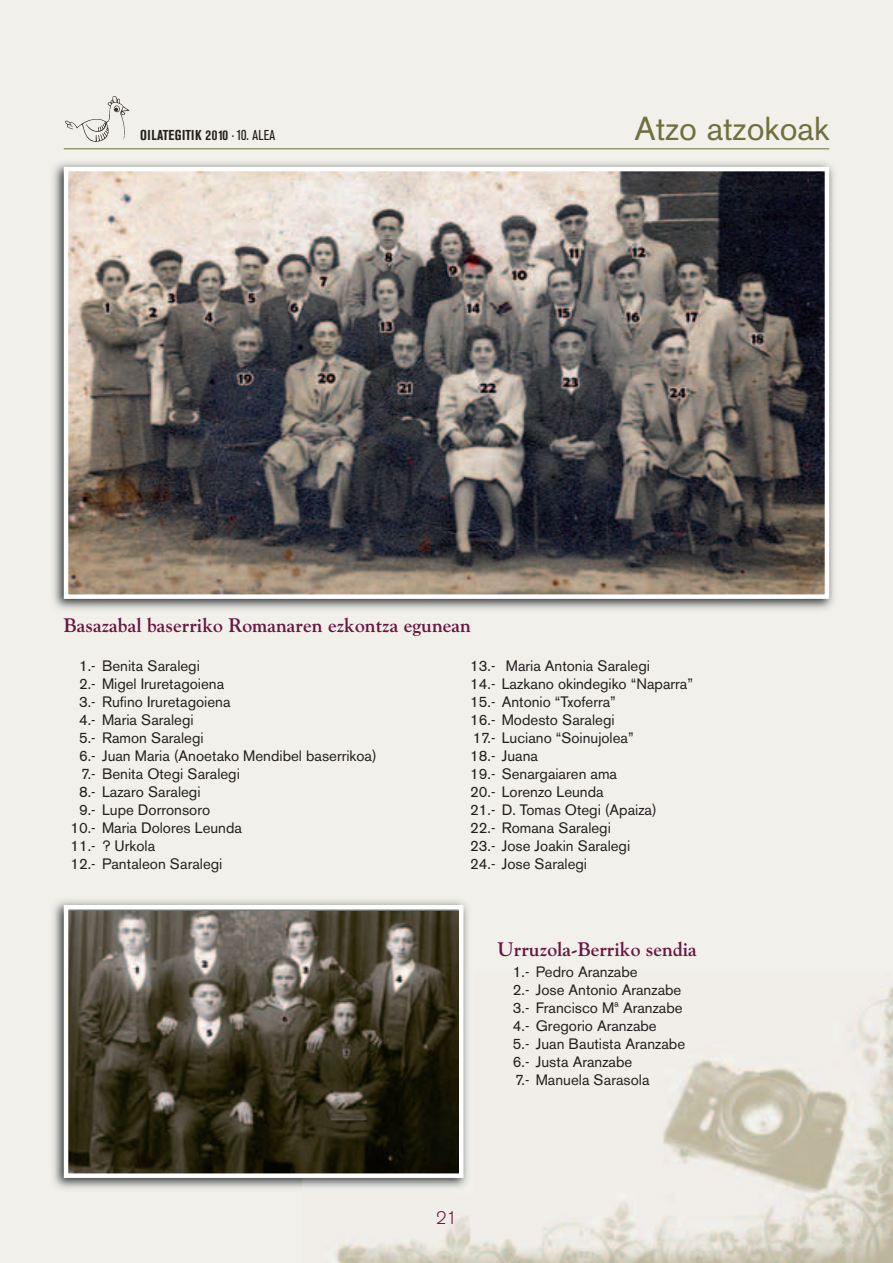
<style>
.page{position:relative;width:893px;height:1263px;background:#f2f0ea}
.page>*{position:absolute;margin:0;border:0;box-sizing:border-box;transform-origin:0 0}
.t1{font:33px "Akzidenz Grotesk BE";color:#70703e}
.t2{font:700 19.5px "Goudy";color:#691643}
.t3{font:300 18px "Akzidenz Grotesk BE";color:#691643}
.t4{font:15px/18px "Akzidenz Grotesk BE";color:#231f20}
.t5{font:700 condensed 14.25px "Akzidenz Grotesk BE";letter-spacing:.035em;color:#231f20}
.s1{font-weight:400}
</style>
<div class="page">
<img style="left:335px;top:1193px;width:558px;height:70px">
<img style="left:662px;top:986px;width:231px;height:207px">
<hr style="left:64px;top:148px;width:765px;height:1px;background:#70703e">
<img style="left:66px;top:97px;width:64px;height:45px">
<img style="left:53px;top:162px;width:781px;height:448px">
<img style="left:69px;top:172px;width:755px;height:422px">
<div style="left:64px;top:167px;width:765px;height:432px;border:4px solid #fff"></div>
<img style="left:53px;top:900px;width:415px;height:289px">
<img style="left:69px;top:911px;width:389px;height:262px">
<div style="left:64px;top:905px;width:399px;height:273px;border:4px solid #fff"></div>
<p class="t5" style="left:140px;top:130px;width:136px">OILATEGITIK 2010 <span class="s1">· 10. ALEA</span></p>
<h1 class="t1" style="left:634px;top:117px;width:196px">Atzo atzokoak</h1>
<h2 class="t2" style="left:64px;top:617px;width:409px">Basazabal baserriko Romanaren ezkontza egunean</h2>
<p class="t4" style="left:79px;top:658px;width:122px">1.- Benita Saralegi</p>
<p class="t4" style="left:79px;top:676px;width:147px">2.- Migel Iruretagoiena</p>
<p class="t4" style="left:79px;top:694px;width:153px">3.- Rufino Iruretagoiena</p>
<p class="t4" style="left:79px;top:712px;width:116px">4.- Maria Saralegi</p>
<p class="t4" style="left:79px;top:730px;width:126px">5.- Ramon Saralegi</p>
<p class="t4" style="left:79px;top:748px;width:299px">6.- Juan Maria (Anoetako Mendibel baserrikoa)</p>
<p class="t4" style="left:81px;top:766px;width:160px">7.- Benita Otegi Saralegi</p>
<p class="t4" style="left:79px;top:784px;width:123px">8.- Lazaro Saralegi</p>
<p class="t4" style="left:79px;top:802px;width:133px">9.- Lupe Dorronsoro</p>
<p class="t4" style="left:70px;top:820px;width:173px">10.- Maria Dolores Leunda</p>
<p class="t4" style="left:70px;top:838px;width:86px">11.- ? Urkola</p>
<p class="t4" style="left:70px;top:856px;width:153px">12.- Pantaleon Saralegi</p>
<p class="t4" style="left:470px;top:658px;width:224px">13.- Maria Antonia Saralegi<br>14.- Lazkano okindegiko “Naparra”<br>15.- Antonio “Txoferra”<br>16.- Modesto Saralegi<br>17.- Luciano “Soinujolea”<br>18.- Juana<br>19.- Senargaiaren ama<br>20.- Lorenzo Leunda<br>21.- D. Tomas Otegi (Apaiza)<br>22.- Romana Saralegi<br>23.- Jose Joakin Saralegi<br>24.- Jose Saralegi</p>
<h2 class="t2" style="left:497px;top:941px;width:201px">Urruzola-Berriko sendia</h2>
<p class="t4" style="left:513px;top:964px;width:174px">1.- Pedro Aranzabe<br>2.- Jose Antonio Aranzabe<br>3.- Francisco Mª Aranzabe<br>4.- Gregorio Aranzabe<br>5.- Juan Bautista Aranzabe<br>6.- Justa Aranzabe<br>7.- Manuela Sarasola</p>
<p class="t3" style="left:436px;top:1211px;width:22px">21</p>
</div>
